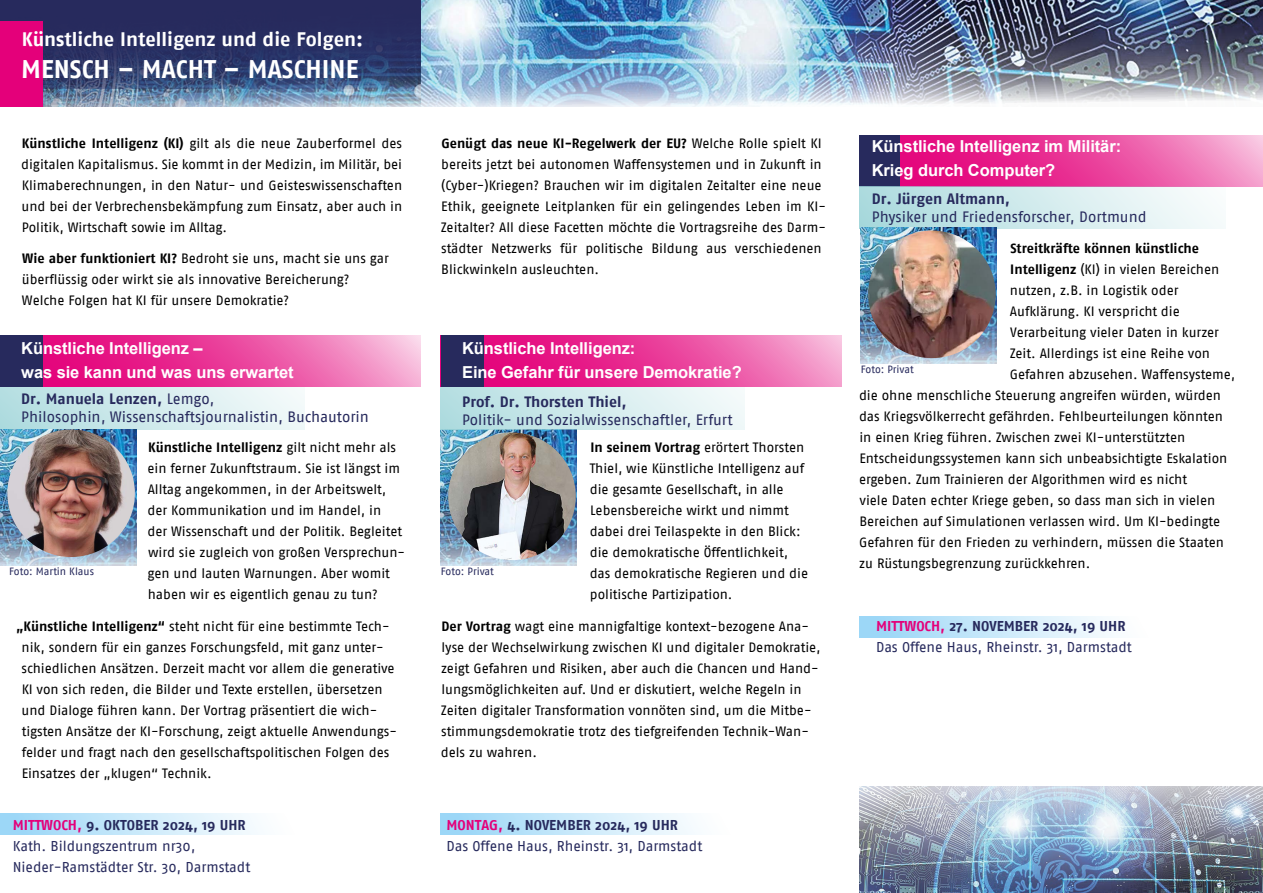
<style>
.page{position:relative;width:1263px;height:893px;background:#fff}
.page>*{position:absolute;margin:0;border:0;box-sizing:border-box;transform-origin:0 0}
.t1{font:700 25.5px "Fago No";letter-spacing:.005em;color:#fff}
.t2{font:700 19.5px "Fago No";color:#fff}
.t3{font:700 16.5px/23.7px "Arial";letter-spacing:-.005em;color:#fff}
.t4{font:15px/18px "Fago No";color:#272a5d}
.t5{font:700 15px "Fago No";color:#272a5d}
.t6{font:14.25px/21px "Fago No";letter-spacing:-.005em;color:#272a5d}
.t7{font:13.5px/21px "Fago No";letter-spacing:-.005em;color:#000}
.t8{font:700 13.5px "Fago No";color:#000}
.t9{font:10.5px "Fago No";letter-spacing:-.005em;color:#272a5d}
.s1{font-weight:700}
.s2{font-weight:700;color:#e4007a}
</style>
<div class="page">
<img style="left:421px;top:0;width:842px;height:106px">
<div style="left:0;top:813px;width:315px;height:22px;background:linear-gradient(to right,#99d6f6,#fff)"></div>
<div style="left:859px;top:617px;width:304px;height:21px;background:linear-gradient(to right,#98d5f6,#fff)"></div>
<div style="left:441px;top:813px;width:304px;height:22px;background:linear-gradient(to right,#98d5f6,#fff)"></div>
<img style="left:43px;top:89px;width:378px;height:17px">
<svg style="left:0;top:0;width:421px;height:89px;background:#2b3567"></svg>
<div style="left:0;top:21px;width:43px;height:85px;background:#e4007a"></div>
<img style="left:441px;top:429px;width:136px;height:137px">
<img style="left:448px;top:433px;width:128px;height:127px;border-radius:64px">
<svg style="left:483px;top:336px;width:359px;height:51px;background:#ea459d"></svg>
<div style="left:441px;top:336px;width:42px;height:51px;background:#272a5d"></div>
<div style="left:441px;top:387px;width:304px;height:42px;background:linear-gradient(to right,#b1dde0,#f4fafa)"></div>
<svg style="left:900px;top:135px;width:363px;height:51px;background:#eb479f"></svg>
<div style="left:859px;top:135px;width:41px;height:51px;background:#272a5d"></div>
<div style="left:859px;top:186px;width:366px;height:43px;background:linear-gradient(to right,#aadadd,#fafdfd)"></div>
<img style="left:861px;top:227px;width:136px;height:137px">
<img style="left:868px;top:231px;width:128px;height:127px;border-radius:64px">
<img style="left:859px;top:787px;width:404px;height:106px">
<div style="left:0;top:387px;width:304px;height:42px;background:linear-gradient(to right,#b1dde0,#f4fafa)"></div>
<svg style="left:43px;top:336px;width:378px;height:51px;background:#eb4ba1"></svg>
<div style="left:0;top:336px;width:43px;height:51px;background:#272a5d"></div>
<img style="left:0;top:429px;width:136px;height:137px">
<img style="left:7px;top:429px;width:128px;height:128px;border-radius:64px">
<h2 class="t2" style="left:22px;top:28px;width:343px">Künstliche Intelligenz und die Folgen:</h2>
<h1 class="t1" style="left:21px;top:54px;width:339px">MENSCH – MACHT – MASCHINE</h1>
<p class="t7" style="left:21px;top:132px;width:382px;text-align:justify"><span class="s1">Künstliche Intelligenz (KI)</span> gilt als die neue Zauberformel des digitalen Kapitalismus. Sie kommt in der Medizin, im Militär, bei Klimaberechnungen, in den Natur- und Geisteswissenschaften und bei der Verbrechensbekämpfung zum Einsatz, aber auch in Politik, Wirtschaft sowie im Alltag.</p>
<p class="t7" style="left:22px;top:248px;width:369px"><span class="s1">Wie aber funktioniert KI?</span> Bedroht sie uns, macht sie uns gar überflüssig oder wirkt sie als innovative Bereicherung?<br>Welche Folgen hat KI für unsere Demokratie?</p>
<p class="t3" style="left:21px;top:337px;width:274px">Künstliche Intelligenz –<br>was sie kann und was uns erwartet</p>
<p class="t4" style="left:21px;top:389px;width:349px"><span class="s1">Dr. Manuela Lenzen,</span> Lemgo,<br>Philosophin, Wissenschaftsjournalistin, Buchautorin</p>
<p class="t9" style="left:9px;top:566px;width:86px">Foto: Martin Klaus</p>
<p class="t7" style="left:147px;top:437px;width:259px"><span class="s1">Künstliche Intelligenz</span> gilt nicht mehr als ein ferner Zukunftstraum. Sie ist längst im Alltag angekommen, in der Arbeitswelt, der Kommunikation und im Handel, in<br>der Wissenschaft und der Politik. Begleitet wird sie zugleich von großen Versprechun&shy;gen und lauten Warnungen. Aber womit haben wir es eigentlich genau zu tun?</p>
<p class="t7" style="left:22px;top:615px;width:377px;text-indent:-5px"><span class="s1">„Künstliche Intelligenz“</span> steht nicht für eine bestimmte Tech&shy;nik, sondern für ein ganzes Forschungsfeld, mit ganz unter&shy;schiedlichen Ansätzen. Derzeit macht vor allem die generative KI von sich reden, die Bilder und Texte erstellen, übersetzen und Dialoge führen kann. Der Vortrag präsentiert die wich&shy;tigsten Ansätze der KI-Forschung, zeigt aktuelle Anwendungs&shy;felder und fragt nach den gesellschaftspolitischen Folgen des Einsatzes der „klugen“ Technik.</p>
<p class="t7" style="left:441px;top:132px;width:386px"><span class="s1">Genügt das neue KI-Regelwerk der EU?</span> Welche Rolle spielt KI bereits jetzt bei autonomen Waffensystemen und in Zukunft in (Cyber-)Kriegen? Brauchen wir im digitalen Zeitalter eine neue Ethik, geeignete Leitplanken für ein gelingendes Leben im KI-Zeitalter? All diese Facetten möchte die Vortragsreihe des Darm&shy;städter Netzwerks für politische Bildung aus verschiedenen Blickwinkeln ausleuchten.</p>
<p class="t3" style="left:462px;top:337px;width:281px">Künstliche Intelligenz:<br>Eine Gefahr für unsere Demokratie?</p>
<p class="t5" style="left:462px;top:393px;width:166px">Prof. Dr. Thorsten Thiel,</p>
<p class="t4" style="left:462px;top:410px;width:272px">Politik- und Sozialwissenschaftler, Erfurt</p>
<p class="t7" style="left:590px;top:437px;width:220px"><span class="s1">In seinem Vortrag</span> erörtert Thorsten Thiel, wie Künstliche Intelligenz auf die gesamte Gesellschaft, in alle Lebensbereiche wirkt und nimmt dabei drei Teilaspekte in den Blick: die demokratische Öffentlichkeit, das demokratische Regieren und die politische Partizipation.</p>
<p class="t7" style="left:441px;top:615px;width:381px"><span class="s1">Der Vortrag</span> wagt eine mannigfaltige kontext-bezogene Ana&shy;lyse der Wechselwirkung zwischen KI und digitaler Demokratie, zeigt Gefahren und Risiken, aber auch die Chancen und Hand&shy;lungsmöglichkeiten auf. Und er diskutiert, welche Regeln in Zeiten digitaler Transformation vonnöten sind, um die Mitbe&shy;stimmungsdemokratie trotz des tiefgreifenden Technik-Wan&shy;dels zu wahren.</p>
<p class="t9" style="left:441px;top:566px;width:55px">Foto: Privat</p>
<p class="t6" style="left:13px;top:814px;width:239px"><span class="s2">MITTWOCH,</span> <span class="s1">9. OKTOBER 2024, 19 UHR<br></span>Kath. Bildungszentrum nr30,<br>Nieder-Ramstädter Str. 30, Darmstadt</p>
<p class="t6" style="left:446px;top:814px;width:257px"><span class="s2">MONTAG,</span> <span class="s1">4. NOVEMBER 2024, 19 UHR<br></span>Das Offene Haus, Rheinstr. 31, Darmstadt</p>
<p class="t3" style="left:872px;top:135px;width:251px">Künstliche Intelligenz im Militär:<br>Krieg durch Computer?</p>
<p class="t5" style="left:872px;top:190px;width:140px">Dr. Jürgen Altmann,</p>
<p class="t4" style="left:872px;top:207px;width:276px">Physiker und Friedensforscher, Dortmund</p>
<p class="t8" style="left:1010px;top:240px;width:190px">Streitkräfte können künstliche</p>
<p class="t7" style="left:1010px;top:258px;width:210px"><span class="s1">Intelligenz</span> (KI) in vielen Bereichen</p>
<p class="t7" style="left:1010px;top:279px;width:170px">nutzen, z.B. in Logistik oder</p>
<p class="t7" style="left:1010px;top:300px;width:171px">Aufklärung. KI verspricht die</p>
<p class="t7" style="left:1010px;top:321px;width:210px">Verarbeitung vieler Daten in kurzer</p>
<p class="t7" style="left:1010px;top:342px;width:202px">Zeit. Allerdings ist eine Reihe von</p>
<p class="t7" style="left:1010px;top:363px;width:227px">Gefahren abzusehen. Waffensysteme,</p>
<p class="t7" style="left:859px;top:384px;width:364px">die ohne menschliche Steuerung angreifen würden, würden</p>
<p class="t7" style="left:859px;top:405px;width:365px">das Kriegsvölkerrecht gefährden. Fehlbeurteilungen könnten</p>
<p class="t7" style="left:859px;top:426px;width:327px">in einen Krieg führen. Zwischen zwei KI-unterstützten</p>
<p class="t7" style="left:859px;top:447px;width:369px">Entscheidungssystemen kann sich unbeabsichtigte Eskalation</p>
<p class="t7" style="left:859px;top:468px;width:330px">ergeben. Zum Trainieren der Algorithmen wird es nicht</p>
<p class="t7" style="left:859px;top:489px;width:357px">viele Daten echter Kriege geben, so dass man sich in vielen</p>
<p class="t7" style="left:859px;top:510px;width:362px">Bereichen auf Simulationen verlassen wird. Um KI-bedingte</p>
<p class="t7" style="left:859px;top:531px;width:366px">Gefahren für den Frieden zu verhindern, müssen die Staaten</p>
<p class="t7" style="left:859px;top:552px;width:233px">zu Rüstungsbegrenzung zurückkehren.</p>
<p class="t9" style="left:861px;top:364px;width:55px">Foto: Privat</p>
<p class="t6" style="left:876px;top:615px;width:257px"><span class="s2">MITTWOCH,</span> <span class="s1">27. NOVEMBER 2024, 19 UHR<br></span>Das Offene Haus, Rheinstr. 31, Darmstadt</p>
</div>
